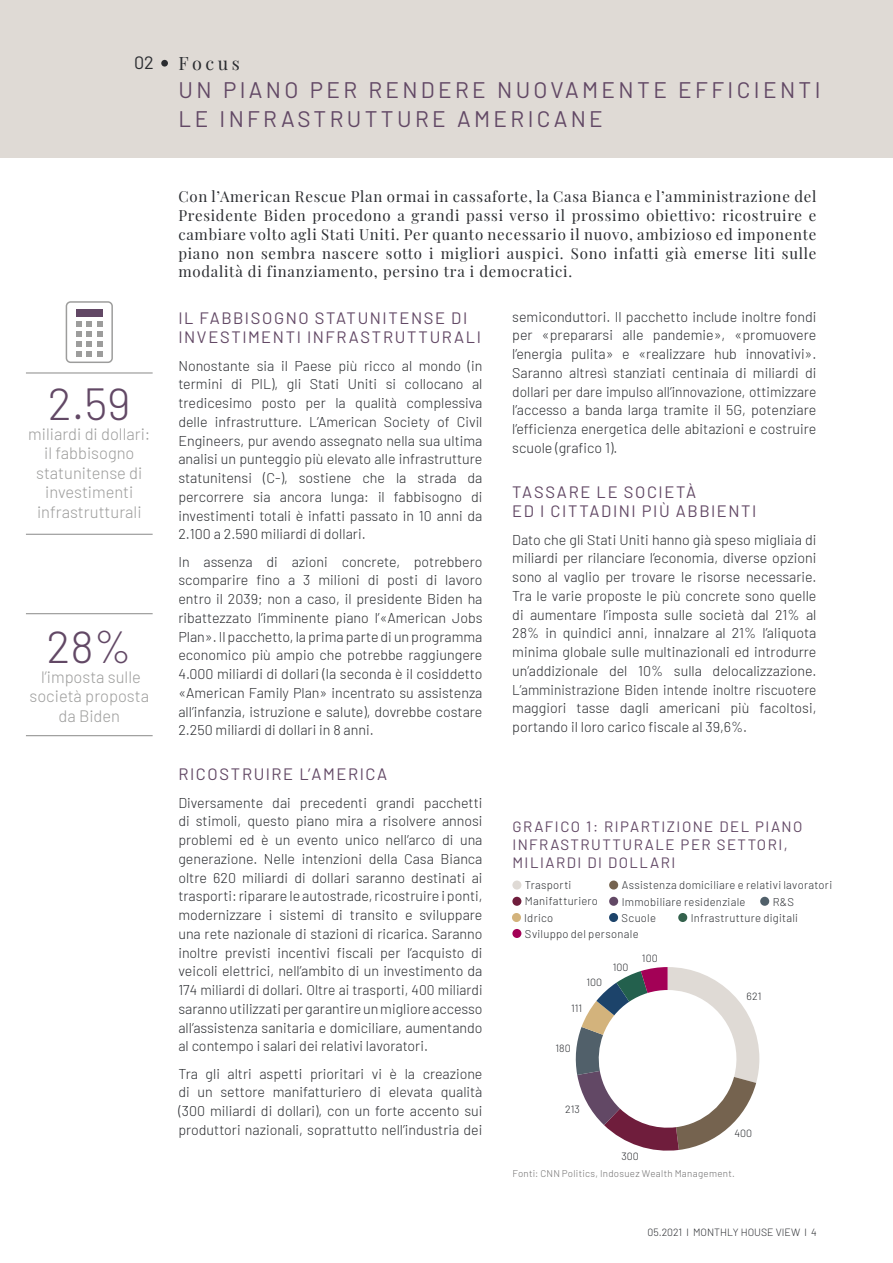
<style>
.page{position:relative;width:893px;height:1263px;background:#fff}
.page>*{position:absolute;margin:0;border:0;box-sizing:border-box;transform-origin:0 0}
.t1{font:300 45px "Barlow";color:#624865}
.t2{font:22.5px/28.5px "Barlow";letter-spacing:.15em;color:#624865}
.t3{font:18px "Playfair Display";letter-spacing:.2em;color:#2a2c30}
.t4{font:18px "Barlow";color:#2a2c30}
.t5{font:16.5px/19.5px "Barlow";letter-spacing:.1em;color:#624865}
.t6{font:300 16.5px/19.5px "Barlow";color:#9d9d9c;text-align:center}
.t7{font:15px/18.8px "Playfair Display";letter-spacing:.05em;color:#2a2c30;text-align:justify}
.t8{font:15px/18px "Barlow";letter-spacing:.1em;color:#624865}
.t9{font:300 14.25px/18.8px "Barlow";color:#2a2c30;text-align:justify}
.t10{font:300 11.25px/16.2px "Barlow";letter-spacing:.025em;color:#2a2c30}
.t11{font:300 10.5px "Barlow";letter-spacing:.005em;color:#2a2c30}
.t12{font:300 9.75px "Barlow";letter-spacing:.03em;color:#706f6f}
</style>
<div class="page">
<div style="left:0;top:0;width:893px;height:157px;background:#dfdad5"></div>
<div style="left:161px;top:60px;width:7px;height:7px;background:#2a2c30;border-radius:50%"></div>
<div style="left:512px;top:880px;width:9px;height:9px;background:#dfdad5;border-radius:50%"></div>
<div style="left:512px;top:897px;width:9px;height:9px;background:#6f1d3c;border-radius:50%"></div>
<div style="left:609px;top:913px;width:9px;height:9px;background:#1c436a;border-radius:50%"></div>
<div style="left:512px;top:929px;width:9px;height:9px;background:#a30156;border-radius:50%"></div>
<div style="left:678px;top:913px;width:9px;height:9px;background:#34624d;border-radius:50%"></div>
<div style="left:609px;top:880px;width:9px;height:9px;background:#75634f;border-radius:50%"></div>
<div style="left:609px;top:897px;width:9px;height:9px;background:#624865;border-radius:50%"></div>
<div style="left:760px;top:897px;width:9px;height:9px;background:#51606a;border-radius:50%"></div>
<div style="left:512px;top:913px;width:9px;height:9px;background:#d3b37c;border-radius:50%"></div>
<svg style="left:575px;top:967px;width:184px;height:184px"></svg>
<hr style="left:26px;top:372px;width:127px;height:2px;background:#9d9d9c">
<hr style="left:26px;top:613px;width:127px;height:1px;background:#9d9d9c">
<hr style="left:26px;top:534px;width:127px;height:1px;background:#9d9d9c">
<hr style="left:26px;top:735px;width:127px;height:1px;background:#9d9d9c">
<div style="left:66px;top:301px;width:47px;height:62px;border:2px solid #9d9d9c;border-radius:4px"></div>
<div style="left:76px;top:309px;width:26px;height:7px;background:#624865"></div>
<svg style="left:76px;top:321px;width:5px;height:35px"></svg>
<svg style="left:87px;top:321px;width:16px;height:35px"></svg>
<p class="t4" style="left:134px;top:50px;width:21px">02</p>
<p class="t3" style="left:179px;top:49px;width:63px">Focus</p>
<h2 class="t2" style="left:179px;top:74px;width:643px">UN PIANO PER RENDERE NUOVAMENTE EFFICIENTI<br>LE INFRASTRUTTURE AMERICANE</h2>
<h1 class="t1" style="left:48px;top:372px;width:84px">2.59</h1>
<p class="t6" style="left:28px;top:423px;width:124px">miliardi di dollari: il fabbisogno statunitense di investimenti infrastrutturali</p>
<h1 class="t1" style="left:47px;top:615px;width:87px">28%</h1>
<p class="t6" style="left:30px;top:666px;width:121px">l’imposta sulle società proposta da Biden</p>
<p class="t7" style="left:178px;top:186px;width:640px">Con l’American Rescue Plan ormai in cassaforte, la Casa Bianca e l’amministrazione del Presidente Biden procedono a grandi passi verso il prossimo obiettivo: ricostruire e cambiare volto agli Stati Uniti. Per quanto necessario il nuovo, ambizioso ed imponente piano non sembra nascere sotto i migliori auspici. Sono infatti già emerse liti sulle modalità di finanziamento, persino tra i democratici.</p>
<p class="t5" style="left:178px;top:307px;width:304px">IL FABBISOGNO STATUNITENSE DI<br>INVESTIMENTI INFRASTRUTTURALI</p>
<p class="t9" style="left:178px;top:355px;width:306px">Nonostante sia il Paese più ricco al mondo (in termini di PIL), gli Stati Uniti si collocano al tredicesimo posto per la qualità complessiva delle infrastrutture. L’American Society of Civil Engineers, pur avendo assegnato nella sua ultima analisi un punteggio più elevato alle infrastrutture statunitensi (C-), sostiene che la strada da percorrere sia ancora lunga: il fabbisogno di investimenti totali è infatti passato in 10 anni da 2.100 a 2.590 miliardi di dollari.</p>
<p class="t9" style="left:178px;top:551px;width:306px">In assenza di azioni concrete, potrebbero scomparire fino a 3 milioni di posti di lavoro entro il 2039; non a caso, il presidente Biden ha ribattezzato l’imminente piano l’«American Jobs Plan». Il pacchetto, la prima parte di un programma economico più ampio che potrebbe raggiungere 4.000 miliardi di dollari (la seconda è il cosiddetto «American Family Plan» incentrato su assistenza all’infanzia, istruzione e salute), dovrebbe costare 2.250 miliardi di dollari in 8 anni.</p>
<p class="t5" style="left:178px;top:763px;width:210px">RICOSTRUIRE L’AMERICA</p>
<p class="t9" style="left:178px;top:792px;width:306px">Diversamente dai precedenti grandi pacchetti di stimoli, questo piano mira a risolvere annosi problemi ed è un evento unico nell’arco di una generazione. Nelle intenzioni della Casa Bianca oltre 620 miliardi di dollari saranno destinati ai trasporti: riparare le autostrade, ricostruire i ponti, modernizzare i sistemi di transito e sviluppare una rete nazionale di stazioni di ricarica. Saranno inoltre previsti incentivi fiscali per l’acquisto di veicoli elettrici, nell’ambito di un investimento da 174 miliardi di dollari. Oltre ai trasporti, 400 miliardi saranno utilizzati per garantire un migliore accesso all’assistenza sanitaria e domiciliare, aumentando al contempo i salari dei relativi lavoratori.</p>
<p class="t9" style="left:178px;top:1063px;width:306px">Tra gli altri aspetti prioritari vi è la creazione di un settore manifatturiero di elevata qualità (300 miliardi di dollari), con un forte accento sui produttori nazionali, soprattutto nell’industria dei</p>
<p class="t9" style="left:512px;top:306px;width:306px">semiconduttori. Il pacchetto include inoltre fondi per «prepararsi alle pandemie», «promuovere l’energia pulita» e «realizzare hub innovativi».<br>Saranno altresì stanziati centinaia di miliardi di dollari per dare impulso all’innovazione, ottimizzare l’accesso a banda larga tramite il 5G, potenziare l’efficienza energetica delle abitazioni e costruire scuole (grafico 1).</p>
<p class="t5" style="left:512px;top:481px;width:246px">TASSARE LE SOCIETÀ<br>ED I CITTADINI PIÙ ABBIENTI</p>
<p class="t9" style="left:512px;top:529px;width:306px">Dato che gli Stati Uniti hanno già speso migliaia di miliardi per rilanciare l’economia, diverse opzioni sono al vaglio per trovare le risorse necessarie.<br>Tra le varie proposte le più concrete sono quelle di aumentare l’imposta sulle società dal 21% al 28% in quindici anni, innalzare al 21% l’aliquota minima globale sulle multinazionali ed introdurre un’addizionale del 10% sulla delocalizzazione.<br>L’amministrazione Biden intende inoltre riscuotere maggiori tasse dagli americani più facoltosi, portando il loro carico fiscale al 39,6%.</p>
<p class="t8" style="left:512px;top:816px;width:292px">GRAFICO 1: RIPARTIZIONE DEL PIANO<br>INFRASTRUTTURALE PER SETTORI,<br>MILIARDI DI DOLLARI</p>
<p class="t10" style="left:622px;top:876px;width:212px">Assistenza domiciliare e relativi lavoratori<br>Immobiliare residenziale</p>
<p class="t10" style="left:525px;top:876px;width:75px">Trasporti<br>Manifatturiero</p>
<p class="t10" style="left:525px;top:909px;width:133px;text-indent:97px">Scuole<br>Sviluppo del personale</p>
<p class="t10" style="left:691px;top:909px;width:109px">Infrastrutture digitali</p>
<p class="t10" style="left:773px;top:892px;width:23px">R&amp;S</p>
<p class="t10" style="left:524px;top:909px;width:31px">Idrico</p>
<p class="t11" style="left:586px;top:975px;width:17px">100</p>
<p class="t11" style="left:571px;top:1000px;width:13px">111</p>
<p class="t11" style="left:613px;top:960px;width:17px">100</p>
<p class="t11" style="left:555px;top:1040px;width:17px">180</p>
<p class="t11" style="left:642px;top:951px;width:17px">100</p>
<p class="t11" style="left:565px;top:1101px;width:16px">213</p>
<p class="t11" style="left:621px;top:1148px;width:19px">300</p>
<p class="t11" style="left:746px;top:988px;width:16px">621</p>
<p class="t11" style="left:734px;top:1125px;width:19px">400</p>
<p class="t12" style="left:512px;top:1166px;width:224px">Fonti: CNN Politics, Indosuez Wealth Management.</p>
<p class="t11" style="left:647px;top:1225px;width:171px">05.2021 l MONTHLY HOUSE VIEW l 4</p>
</div>
